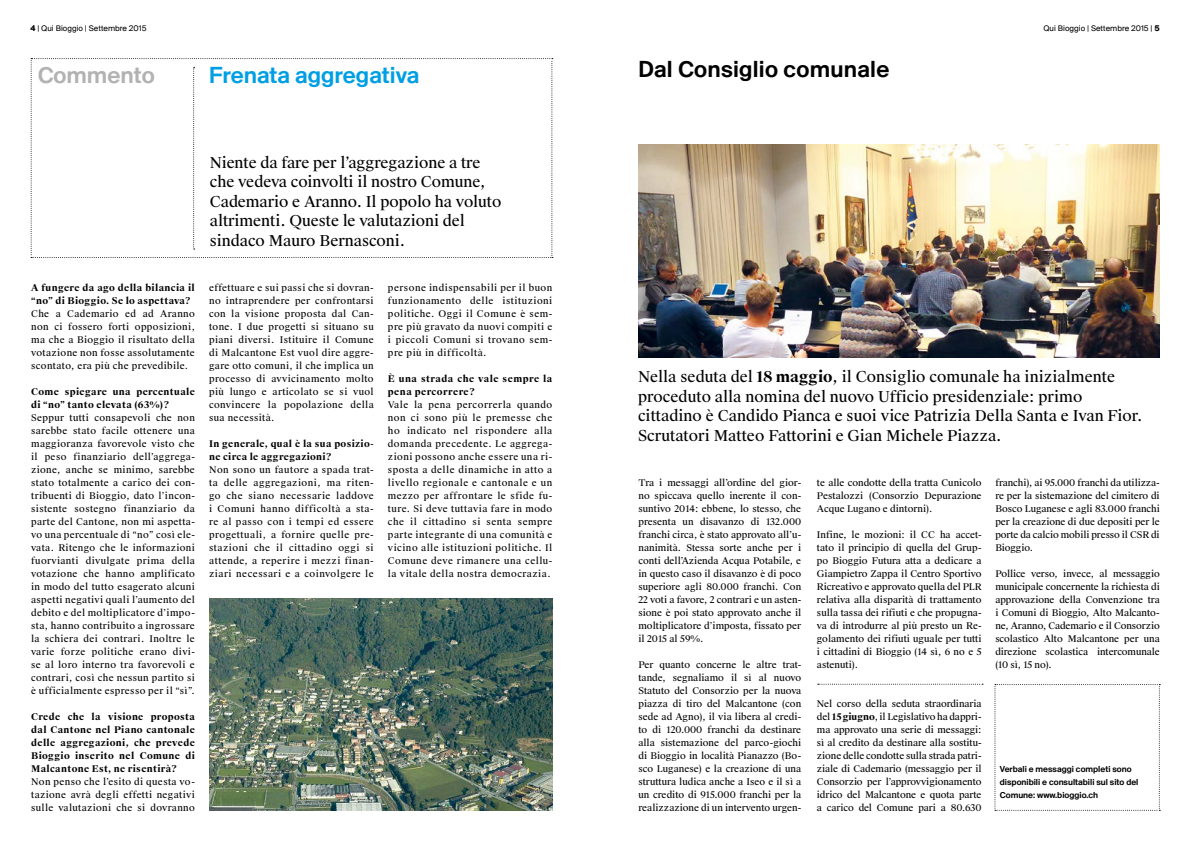
<style>
.page{position:relative;width:1191px;height:842px;background:#fff}
.page>*{position:absolute;margin:0;border:0;box-sizing:border-box;transform-origin:0 0}
.t1{font:24px "Suisse BP Intl Antique";letter-spacing:.01em;color:#000}
.t2{font:24px "Suisse BP Intl Antique";color:#009fe3}
.t3{font:24px "Suisse BP Intl Antique";color:#b3b2b2}
.t4{font:15px/19.5px "Suisse Works";letter-spacing:-.005em;color:#000}
.t5{font:9.2px/13px "Suisse Works";color:#000;text-align:justify}
.t6{font:700 9.2px/13px "Suisse Works";letter-spacing:.035em;color:#000}
.t7{font:9px/13px "Suisse BP Intl Antique";color:#000}
.t8{font:8.5px "Suisse BP Intl";color:#000}
.s1{font-weight:700}
</style>
<div class="page">
<svg style="left:31px;top:58px;width:522px;height:200px"></svg>
<img style="left:209px;top:598px;width:343px;height:213px">
<img style="left:638px;top:145px;width:521px;height:212px">
<svg style="left:817px;top:684px;width:166px;height:1px"></svg>
<svg style="left:994px;top:684px;width:166px;height:127px"></svg>
<p class="t8" style="left:30px;top:23px;width:118px"><span class="s1">4</span> | Qui Bioggio | Settembre 2015</p>
<h1 class="t3" style="left:38px;top:61px;width:118px">Commento</h1>
<h1 class="t2" style="left:209px;top:61px;width:212px">Frenata aggregativa</h1>
<p class="t6" style="left:31px;top:282px;width:165px">A fungere da ago della bilancia il “no” di Bioggio. Se lo aspettava?</p>
<p class="t5" style="left:31px;top:308px;width:165px">Che a Cademario ed ad Aranno non ci fossero forti opposizioni, ma che a Bioggio il risultato della votazione non fosse assolutamente scontato, era più che prevedibile.</p>
<p class="t6" style="left:31px;top:386px;width:165px">Come spiegare una percentuale di “no” tanto elevata (63%)?</p>
<p class="t5" style="left:31px;top:412px;width:165px">Seppur tutti consapevoli che non sarebbe stato facile ottenere una maggioranza favorevole visto che il peso finanziario dell’aggrega&shy;zione, anche se minimo, sarebbe stato totalmente a carico dei con&shy;tribuenti di Bioggio, dato l’incon&shy;sistente sostegno finanziario da parte del Cantone, non mi aspetta&shy;vo una percentuale di “no” così ele&shy;vata. Ritengo che le informazioni fuorvianti divulgate prima della votazione che hanno amplificato in modo del tutto esagerato alcuni aspetti negativi quali l’aumento del debito e del moltiplicatore d’impo&shy;sta, hanno contribuito a ingrossare la schiera dei contrari. Inoltre le varie forze politiche erano divi&shy;se al loro interno tra favorevoli e contrari, così che nessun partito si è ufficialmente espresso per il “sì”.</p>
<p class="t6" style="left:31px;top:711px;width:165px;text-align:justify">Crede che la visione proposta dal Cantone nel Piano cantonale delle aggregazioni, che prevede Bioggio inserito nel Comune di Malcantone Est, ne risentirà?</p>
<p class="t5" style="left:31px;top:776px;width:165px">Non penso che l’esito di questa vo&shy;tazione avrà degli effetti negativi sulle valutazioni che si dovranno</p>
<h2 class="t4" style="left:210px;top:153px;width:293px">Niente da fare per l’aggregazione a tre che vedeva coinvolti il nostro Comune, Cademario e Aranno. Il popolo ha voluto altrimenti. Queste le valutazioni del sindaco Mauro Bernasconi.</h2>
<p class="t5" style="left:388px;top:282px;width:166px">persone indispensabili per il buon funzionamento delle istituzioni politiche. Oggi il Comune è sem&shy;pre più gravato da nuovi compiti e i piccoli Comuni si trovano sem&shy;pre più in difficoltà.</p>
<p class="t6" style="left:388px;top:373px;width:166px">È una strada che vale sempre la pena percorrere?</p>
<p class="t5" style="left:388px;top:399px;width:166px">Vale la pena percorrerla quando non ci sono più le premesse che ho indicato nel rispondere alla domanda precedente. Le aggrega&shy;zioni possono anche essere una ri&shy;sposta a delle dinamiche in atto a livello regionale e cantonale e un mezzo per affrontare le sfide fu&shy;ture. Si deve tuttavia fare in modo che il cittadino si senta sempre parte integrante di una comunità e vicino alle istituzioni politiche. Il Comune deve rimanere una cellu&shy;la vitale della nostra democrazia.</p>
<p class="t5" style="left:209px;top:282px;width:166px">effettuare e sui passi che si dovran&shy;no intraprendere per confrontarsi con la visione proposta dal Can&shy;tone. I due progetti si situano su piani diversi. Istituire il Comune di Malcantone Est vuol dire aggre&shy;gare otto comuni, il che implica un processo di avvicinamento molto più lungo e articolato se si vuol convincere la popolazione della sua necessità.</p>
<p class="t6" style="left:209px;top:437px;width:166px">In generale, qual è la sua posizio&shy;ne circa le aggregazioni?</p>
<p class="t5" style="left:209px;top:463px;width:166px">Non sono un fautore a spada trat&shy;ta delle aggregazioni, ma riten&shy;go che siano necessarie laddove i Comuni hanno difficoltà a sta&shy;re al passo con i tempi ed essere progettuali, a fornire quelle pre&shy;stazioni che il cittadino oggi si attende, a reperire i mezzi finan&shy;ziari necessari e a coinvolgere le</p>
<h1 class="t1" style="left:638px;top:55px;width:252px">Dal Consiglio comunale</h1>
<p class="t8" style="left:1043px;top:23px;width:118px">Qui Bioggio | Settembre 2015 | <span class="s1">5</span></p>
<p class="t4" style="left:638px;top:367px;width:506px">Nella seduta del <span class="s1">18 maggio</span>, il Consiglio comunale ha inizialmente proceduto alla nomina del nuovo Ufficio presidenziale: primo cittadino è Candido Pianca e suoi vice Patrizia Della Santa e Ivan Fior.<br>Scrutatori Matteo Fattorini e Gian Michele Piazza.</p>
<p class="t5" style="left:995px;top:477px;width:166px">franchi), ai 95.000 franchi da utilizza&shy;re per la sistemazione del cimitero di Bosco Luganese e agli 83.000 franchi per la creazione di due depositi per le porte da calcio mobili presso il CSR di Bioggio.</p>
<p class="t5" style="left:995px;top:568px;width:166px">Pollice verso, invece, al messaggio municipale concernente la richiesta di approvazione della Convenzione tra i Comuni di Bioggio, Alto Malcanto&shy;ne, Aranno, Cademario e il Consorzio scolastico Alto Malcantone per una direzione scolastica intercomunale (10 sì, 15 no).</p>
<p class="t5" style="left:817px;top:477px;width:166px">te alle condotte della tratta Cunicolo Pestalozzi (Consorzio Depurazione Acque Lugano e dintorni).</p>
<p class="t5" style="left:817px;top:529px;width:166px">Infine, le mozioni: il CC ha accet&shy;tato il principio di quella del Grup&shy;po Bioggio Futura atta a dedicare a Giampietro Zappa il Centro Sportivo Ricreativo e approvato quella del PLR relativa alla disparità di trattamento sulla tassa dei rifiuti e che propugna&shy;va di introdurre al più presto un Re&shy;golamento dei rifiuti uguale per tutti i cittadini di Bioggio (14 sì, 6 no e 5 astenuti).</p>
<p class="t5" style="left:817px;top:698px;width:166px">Nel corso della seduta straordinaria del <span class="s1">15 giugno</span>, il Legislativo ha dappri&shy;ma approvato una serie di messaggi: sì al credito da destinare alla sostitu&shy;zione delle condotte sulla strada patri&shy;ziale di Cademario (messaggio per il Consorzio per l’approvvigionamento idrico del Malcantone e quota parte a carico del Comune pari a 80.630</p>
<p class="t5" style="left:638px;top:477px;width:164px">Tra i messaggi all’ordine del gior&shy;no spiccava quello inerente il con&shy;suntivo 2014: ebbene, lo stesso, che presenta un disavanzo di 132.000 franchi circa, è stato approvato all’u&shy;nanimità. Stessa sorte anche per i conti dell’Azienda Acqua Potabile, e in questo caso il disavanzo è di poco superiore agli 80.000 franchi. Con 22 voti a favore, 2 contrari e un asten&shy;sione è poi stato approvato anche il moltiplicatore d’imposta, fissato per il 2015 al 59%.</p>
<p class="t5" style="left:638px;top:659px;width:164px">Per quanto concerne le altre trat&shy;tande, segnaliamo il sì al nuovo Statuto del Consorzio per la nuova piazza di tiro del Malcantone (con sede ad Agno), il via libera al credi&shy;to di 120.000 franchi da destinare alla sistemazione del parco-giochi di Bioggio in località Pianazzo (Bo&shy;sco Luganese) e la creazione di una struttura ludica anche a Iseo e il sì a un credito di 915.000 franchi per la realizzazione di un intervento urgen-</p>
<p class="t7" style="left:1000px;top:763px;width:140px">Verbali e messaggi completi sono disponibili e consultabili sul sito del<br>Comune: www.bioggio.ch</p>
</div>
